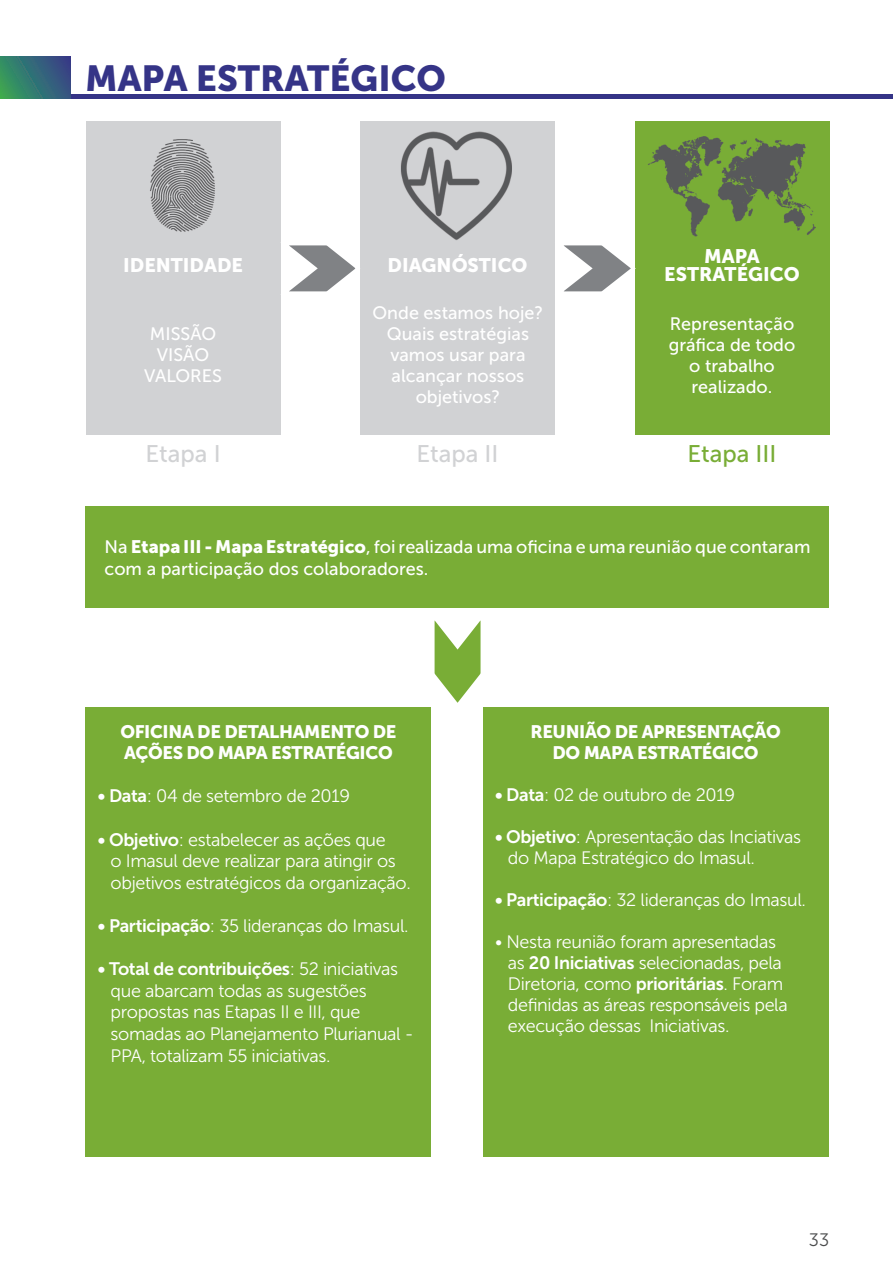
<style>
.page{position:relative;width:893px;height:1263px;background:#fff}
.page>*{position:absolute;margin:0;border:0;box-sizing:border-box;transform-origin:0 0}
.t1{font:36px "Museo Sans 900";color:#353487}
.t2{font:24px "Museo Sans 500";color:#d1d2d4}
.t3{font:24px "Museo Sans 500";color:#79ad36}
.t4{font:19.5px/18px "Museo Sans 900";color:#fff;text-align:center}
.t5{font:18px/21.6px "Museo Sans 300";letter-spacing:-.02em;color:#fff}
.t6{font:18px/21px "Museo Sans 500";color:#fff;text-align:center}
.t7{font:18px/21.6px "Museo Sans 900";letter-spacing:-.02em;color:#fff}
.t8{font:18px "Museo Sans 700";letter-spacing:-.02em;color:#fff}
.t9{font:18px "Museo Sans 300";color:#4b4c4d}
.s1{font-family:"Museo Sans 900"}
.s2{font-family:"Museo Sans 700"}
.s3{font-family:"Museo Sans 300"}
</style>
<div class="page">
<hr style="left:0;top:94px;width:893px;height:4px;background:#353487">
<div style="left:85px;top:507px;width:743px;height:101px;background:#79ad36"></div>
<div style="left:86px;top:121px;width:194px;height:313px;background:#d1d2d4"></div>
<div style="left:360px;top:121px;width:195px;height:313px;background:#d1d2d4"></div>
<div style="left:86px;top:708px;width:345px;height:449px;background:#79ad36"></div>
<div style="left:483px;top:708px;width:345px;height:449px;background:#79ad36"></div>
<div style="left:635px;top:121px;width:194px;height:313px;background:#79ad36"></div>
<svg style="left:0;top:56px;width:70px;height:42px;background:#347073"></svg>
<img style="left:150px;top:139px;width:65px;height:93px">
<img style="left:400px;top:131px;width:112px;height:124px">
<img style="left:648px;top:136px;width:168px;height:101px">
<svg style="left:280px;top:240px;width:76px;height:57px"></svg>
<svg style="left:564px;top:245px;width:72px;height:47px"></svg>
<svg style="left:429px;top:620px;width:57px;height:88px"></svg>
<h1 class="t1" style="left:85px;top:58px;width:362px">MAPA ESTRATÉGICO</h1>
<p class="t4" style="left:123px;top:256px;width:121px">IDENTIDADE</p>
<p class="t4" style="left:388px;top:256px;width:142px">DIAGNÓSTICO</p>
<p class="t4" style="left:664px;top:247px;width:137px">MAPA<br>ESTRATÉGICO</p>
<p class="t6" style="left:144px;top:323px;width:79px">MISSÃO<br>VISÃO<br>VALORES</p>
<p class="t6" style="left:373px;top:302px;width:172px">Onde estamos hoje?<br>Quais estratégias vamos usar para alcançar nossos objetivos?</p>
<p class="t6" style="left:669px;top:313px;width:128px">Representação gráfica de todo o trabalho realizado.</p>
<h2 class="t2" style="left:146px;top:440px;width:77px">Etapa I</h2>
<h2 class="t2" style="left:416px;top:440px;width:84px">Etapa II</h2>
<h2 class="t3" style="left:687px;top:440px;width:91px">Etapa III</h2>
<p class="t6" style="left:105px;top:536px;width:707px;line-height:21.6px;text-align:left">Na <span class="s1">Etapa III - Mapa Estratégico</span>, foi realizada uma oficina e uma reunião que contaram com a participação dos colaboradores.</p>
<p class="t7" style="left:120px;top:720px;width:278px">OFICINA DE DETALHAMENTO DE<br>AÇÕES DO MAPA ESTRATÉGICO</p>
<p class="t5" style="left:98px;top:785px;width:254px"><span class="s2">• Data</span>: 04 de setembro de 2019</p>
<p class="t5" style="left:111px;top:829px;width:302px;text-indent:-13px"><span class="s2">• Objetivo</span>: estabelecer as ações que<br>o Imasul deve realizar para atingir os objetivos estratégicos da organização.</p>
<p class="t5" style="left:98px;top:915px;width:312px"><span class="s2">• Participação</span>: 35 lideranças do Imasul.</p>
<p class="t8" style="left:98px;top:959px;width:302px">• Total de contribuições<span class="s3">: 52 iniciativas</span></p>
<p class="t5" style="left:111px;top:980px;width:305px">que abarcam todas as sugestões propostas nas Etapas II e III, que somadas ao Planejamento Plurianual - PPA, totalizam 55 iniciativas.</p>
<p class="t7" style="left:530px;top:721px;width:252px;line-height:21px;text-align:center">REUNIÃO DE APRESENTAÇÃO<br>DO MAPA ESTRATÉGICO</p>
<p class="t5" style="left:495px;top:784px;width:242px"><span class="s2">• Data</span>: 02 de outubro de 2019</p>
<p class="t5" style="left:508px;top:827px;width:295px;line-height:21px;text-indent:-13px"><span class="s2">• Objetivo</span>: Apresentação das Inciativas do Mapa Estratégico do Imasul.</p>
<p class="t5" style="left:495px;top:889px;width:312px"><span class="s2">• Participação</span>: 32 lideranças do Imasul.</p>
<p class="t5" style="left:508px;top:932px;width:281px;line-height:21px;text-indent:-13px">• Nesta reunião foram apresentadas as <span class="s2">20 Iniciativas</span> selecionadas, pela Diretoria, como <span class="s2">prioritárias</span>. Foram definidas as áreas responsáveis pela execução dessas Iniciativas.</p>
<p class="t9" style="left:809px;top:1230px;width:22px">33</p>
</div>
